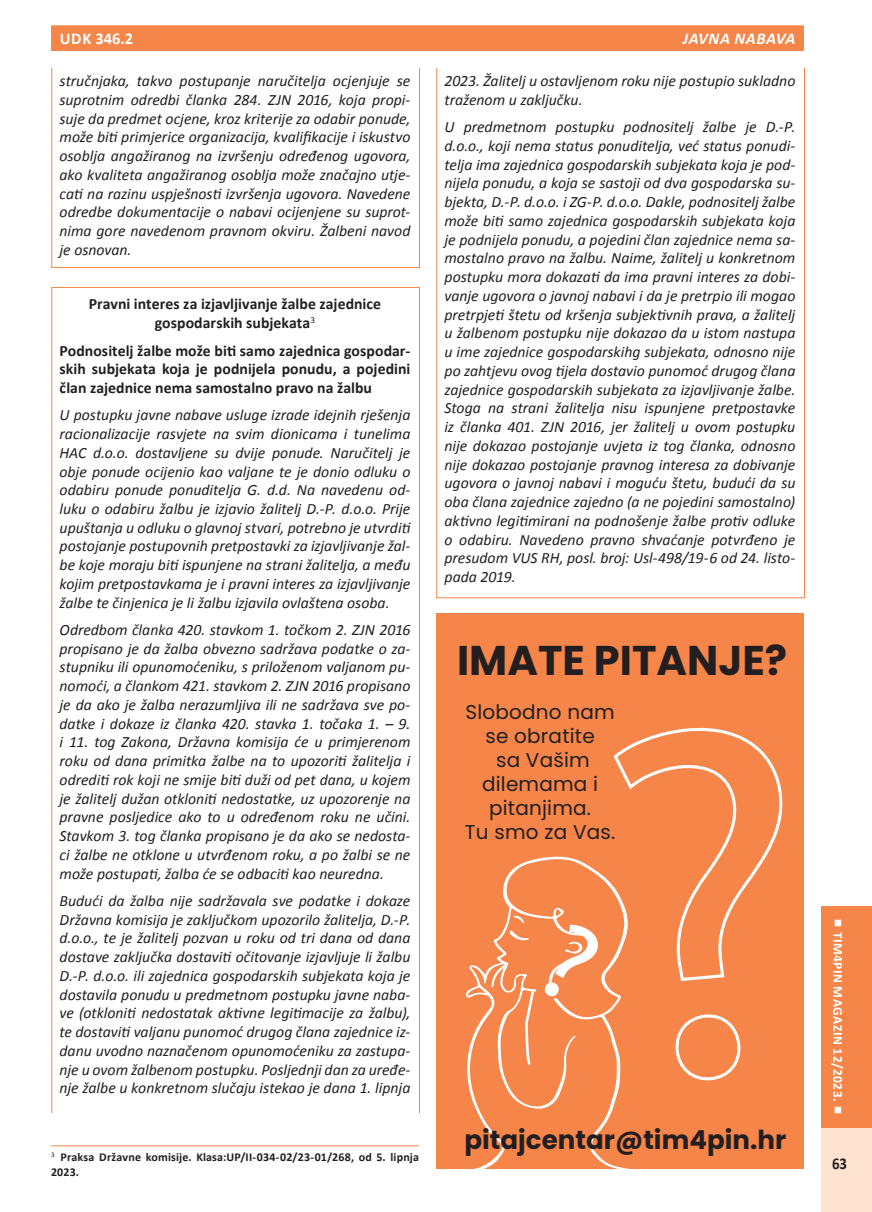
<style>
.page{position:relative;width:872px;height:1212px;background:#fff}
.page>*{position:absolute;margin:0;border:0;box-sizing:border-box;transform-origin:0 0}
.t1{font:700 41.55px "Poppins";color:#231f20}
.t2{font:700 26.1px "Poppins";color:#231f20}
.t3{font:19.95px/24px "Poppins";letter-spacing:.01em;color:#231f20;text-align:center}
.t4{font:italic 700 16.5px "Calibri";letter-spacing:.03em;color:#fff}
.t5{font:700 16.5px "Calibri";letter-spacing:.02em;color:#fff}
.t6{font:700 16.5px "Calibri";color:#231f20;scale:.9 1}
.t7{font:italic 15.75px/18.8px "Calibri";color:#231f20;text-align:justify}
.t8{font:700 15.75px/18.8px "Calibri";letter-spacing:.005em;color:#231f20;text-align:center}
.t9{font:700 13.5px "Calibri";letter-spacing:.03em;color:#fff}
.t10{font:700 12px/15px "Calibri";letter-spacing:.015em;color:#231f20}
</style>
<div class="page">
<div style="left:51px;top:26px;width:752px;height:25px;background:#f58548"></div>
<div style="left:820px;top:1113px;width:52px;height:99px;background:#fee3d0"></div>
<div style="left:820px;top:906px;width:52px;height:221px;background:#f58548"></div>
<div style="left:51px;top:68px;width:369px;height:200px;border:1px solid #f58548"></div>
<hr style="left:51px;top:1145px;width:368px;height:1px;background:#f58548">
<div style="left:436px;top:613px;width:368px;height:556px;background:#f58548"></div>
<svg style="left:535px;top:921px;width:68px;height:84px;background:#f58e56"></svg>
<p class="t5" style="left:60px;top:28px;width:75px">UDK 346.2</p>
<p class="t4" style="left:683px;top:28px;width:114px">JAVNA NABAVA</p>
<p class="t7" style="left:60px;top:71px;width:352px">stručnjaka, takvo postupanje naručitelja ocjenjuje se suprotnim odredbi članka 284. ZJN 2016, koja propi&shy;suje da predmet ocjene, kroz kriterije za odabir ponude, može biti primjerice organizacija, kvalifikacije i iskustvo osoblja angažiranog na izvršenju određenog ugovora, ako kvaliteta angažiranog osoblja može značajno utje&shy;cati na razinu uspješnosti izvršenja ugovora. Navedene odredbe dokumentacije o nabavi ocijenjene su suprot&shy;nima gore navedenom pravnom okviru. Žalbeni navod je osnovan.</p>
<p class="t8" style="left:89px;top:295px;width:294px">Pravni interes za izjavljivanje žalbe zajednice gospodarskih subjekata<sup>3</sup></p>
<p class="t8" style="left:60px;top:341px;width:352px;text-align:justify">Podnositelj žalbe može biti samo zajednica gospodar&shy;skih subjekata koja je podnijela ponudu, a pojedini član zajednice nema samostalno pravo na žalbu</p>
<p class="t7" style="left:60px;top:405px;width:352px">U postupku javne nabave usluge izrade idejnih rješenja racionalizacije rasvjete na svim dionicama i tunelima HAC d.o.o. dostavljene su dvije ponude. Naručitelj je obje ponude ocijenio kao valjane te je donio odluku o odabiru ponude ponuditelja G. d.d. Na navedenu od&shy;luku o odabiru žalbu je izjavio žalitelj D.-P. d.o.o. Prije upuštanja u odluku o glavnoj stvari, potrebno je utvrditi postojanje postupovnih pretpostavki za izjavljivanje žal&shy;be koje moraju biti ispunjene na strani žalitelja, a među kojim pretpostavkama je i pravni interes za izjavljivanje žalbe te činjenica je li žalbu izjavila ovlaštena osoba.</p>
<p class="t7" style="left:60px;top:620px;width:352px">Odredbom članka 420. stavkom 1. točkom 2. ZJN 2016 propisano je da žalba obvezno sadržava podatke o za&shy;stupniku ili opunomoćeniku, s priloženom valjanom pu&shy;nomoći, a člankom 421. stavkom 2. ZJN 2016 propisano je da ako je žalba nerazumljiva ili ne sadržava sve po&shy;datke i dokaze iz članka 420. stavka 1. točaka 1. – 9. i 11. tog Zakona, Državna komisija će u primjerenom roku od dana primitka žalbe na to upozoriti žalitelja i odrediti rok koji ne smije biti duži od pet dana, u kojem je žalitelj dužan otkloniti nedostatke, uz upozorenje na pravne posljedice ako to u određenom roku ne učini.<br>Stavkom 3. tog članka propisano je da ako se nedosta&shy;ci žalbe ne otklone u utvrđenom roku, a po žalbi se ne može postupati, žalba će se odbaciti kao neuredna.</p>
<p class="t7" style="left:60px;top:891px;width:352px">Budući da žalba nije sadržavala sve podatke i dokaze Državna komisija je zaključkom upozorilo žalitelja, D.-P. d.o.o., te je žalitelj pozvan u roku od tri dana od dana dostave zaključka dostaviti očitovanje izjavljuje li žalbu D.-P. d.o.o. ili zajednica gospodarskih subjekata koja je dostavila ponudu u predmetnom postupku javne naba&shy;ve (otkloniti nedostatak aktivne legitimacije za žalbu), te dostaviti valjanu punomoć drugog člana zajednice iz&shy;danu uvodno naznačenom opunomoćeniku za zastupa&shy;nje u ovom žalbenom postupku. Posljednji dan za uređe&shy;nje žalbe u konkretnom slučaju istekao je dana 1. lipnja</p>
<p class="t10" style="left:51px;top:1149px;width:369px"><sup>3</sup> Praksa Državne komisije. Klasa:UP/II-034-02/23-01/268, od 5. lipnja<br>2023.</p>
<p class="t7" style="left:444px;top:71px;width:352px">2023. Žalitelj u ostavljenom roku nije postupio sukladno traženom u zaključku.</p>
<p class="t7" style="left:444px;top:117px;width:352px">U predmetnom postupku podnositelj žalbe je D.-P. d.o.o., koji nema status ponuditelja, već status ponudi&shy;telja ima zajednica gospodarskih subjekata koja je pod&shy;nijela ponudu, a koja se sastoji od dva gospodarska su&shy;bjekta, D.-P. d.o.o. i ZG-P. d.o.o. Dakle, podnositelj žalbe može biti samo zajednica gospodarskih subjekata koja je podnijela ponudu, a pojedini član zajednice nema sa&shy;mostalno pravo na žalbu. Naime, žalitelj u konkretnom postupku mora dokazati da ima pravni interes za dobi&shy;vanje ugovora o javnoj nabavi i da je pretrpio ili mogao pretrpjeti štetu od kršenja subjektivnih prava, a žalitelj u žalbenom postupku nije dokazao da u istom nastupa u ime zajednice gospodarskihg subjekata, odnosno nije po zahtjevu ovog tijela dostavio punomoć drugog člana zajednice gospodarskih subjekata za izjavljivanje žalbe.<br>Stoga na strani žalitelja nisu ispunjene pretpostavke iz članka 401. ZJN 2016, jer žalitelj u ovom postupku nije dokazao postojanje uvjeta iz tog članka, odnosno nije dokazao postojanje pravnog interesa za dobivanje ugovora o javnoj nabavi i moguću štetu, budući da su oba člana zajednice zajedno (a ne pojedini samostalno) aktivno legitimirani na podnošenje žalbe protiv odluke o odabiru. Navedeno pravno shvaćanje potvrđeno je presudom VUS RH, posl. broj: Usl-498/19-6 od 24. listo&shy;pada 2019.</p>
<h1 class="t1" style="left:457px;top:636px;width:332px">IMATE PITANJE?</h1>
<p class="t3" style="left:465px;top:700px;width:152px">Slobodno nam se obratite<br>sa Vašim dilemama i pitanjima.<br>Tu smo za Vas.</p>
<h2 class="t2" style="left:464px;top:1124px;width:323px">pitajcentar@tim4pin.hr</h2>
<p class="t9" style="left:846px;top:931px;width:172px;rotate:90deg">TIM4PIN MAGAZIN 12/2023.</p>
<p class="t6" style="left:832px;top:1152px;width:18px">63</p>
</div>
